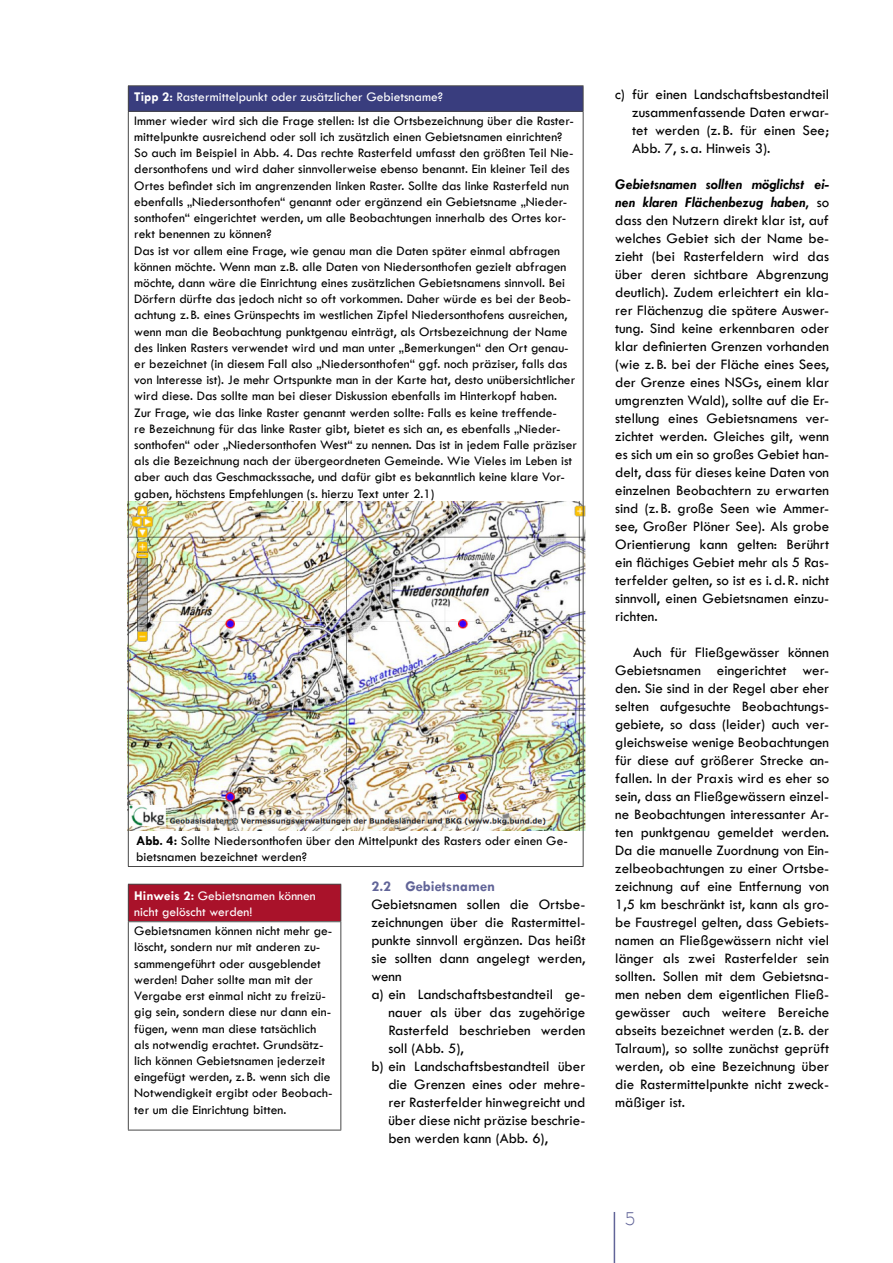
<style>
.page{position:relative;width:893px;height:1263px;background:#fff}
.page>*{position:absolute;margin:0;border:0;box-sizing:border-box;transform-origin:0 0}
.t1{font:21px "Courier New";color:#616498}
.t2{font:500 15px/18px "Tw Cen";color:#000;text-align:justify}
.t3{font:700 15px "Tw Cen";color:#616498}
.t4{font:500 13.5px/16.2px "Tw Cen";color:#000}
.t5{font:500 13.5px/16.2px "Tw Cen";color:#fff}
.s1{font-weight:700;color:#fff}
.s2{color:#fff}
.s3{font-weight:700}
.s4{font-weight:700;font-style:italic}
</style>
<div class="page">
<hr style="left:614px;top:1212px;width:1px;height:51px;background:#616498">
<div style="left:128px;top:884px;width:213px;height:38px;background:#a9122a"></div>
<hr style="left:128px;top:884px;width:213px;height:1px;background:#484848">
<hr style="left:128px;top:884px;width:1px;height:37px;background:#484848">
<hr style="left:340px;top:884px;width:1px;height:37px;background:#484848">
<hr style="left:128px;top:921px;width:213px;height:1px;background:#484848">
<hr style="left:128px;top:922px;width:1px;height:208px;background:#484848">
<hr style="left:340px;top:922px;width:1px;height:208px;background:#484848">
<hr style="left:128px;top:1130px;width:213px;height:1px;background:#484848">
<img style="left:129px;top:502px;width:456px;height:329px">
<div style="left:128px;top:86px;width:455px;height:25px;background:#393d7e"></div>
<hr style="left:128px;top:85px;width:455px;height:1px;background:#484848">
<svg style="left:128px;top:86px;width:1px;height:25px"></svg>
<svg style="left:583px;top:86px;width:1px;height:25px"></svg>
<hr style="left:128px;top:111px;width:455px;height:1px;background:#484848">
<hr style="left:128px;top:112px;width:1px;height:754px;background:#484848">
<hr style="left:583px;top:112px;width:1px;height:754px;background:#484848">
<hr style="left:128px;top:866px;width:455px;height:1px;background:#484848">
<p class="t4" style="left:134px;top:85px;width:441px;line-height:23.7px"><span class="s1">Tipp 2:</span> <span class="s2">Rastermittelpunkt oder zusätzlicher Gebietsname?<br></span>Immer wieder wird sich die Frage stellen: Ist die Ortsbezeichnung über die Raster-</p>
<p class="t4" style="left:134px;top:129px;width:444px">mittelpunkte ausreichend oder soll ich zusätzlich einen Gebietsnamen einrichten?<br>So auch im Beispiel in Abb. 4. Das rechte Rasterfeld umfasst den größten Teil Nie&shy;dersonthofens und wird daher sinnvollerweise ebenso benannt. Ein kleiner Teil des Ortes befindet sich im angrenzenden linken Raster. Sollte das linke Rasterfeld nun ebenfalls „Niedersonthofen“ genannt oder ergänzend ein Gebietsname „Nieder&shy;sonthofen“ eingerichtet werden, um alle Beobachtungen innerhalb des Ortes kor&shy;rekt benennen zu können?<br>Das ist vor allem eine Frage, wie genau man die Daten später einmal abfragen können möchte. Wenn man z.B. alle Daten von Niedersonthofen gezielt abfragen möchte, dann wäre die Einrichtung eines zusätzlichen Gebietsnamens sinnvoll. Bei Dörfern dürfte das jedoch nicht so oft vorkommen. Daher würde es bei der Beob&shy;achtung z.B. eines Grünspechts im westlichen Zipfel Niedersonthofens ausreichen, wenn man die Beobachtung punktgenau einträgt, als Ortsbezeichnung der Name des linken Rasters verwendet wird und man unter „Bemerkungen“ den Ort genau&shy;er bezeichnet (in diesem Fall also „Niedersonthofen“ ggf. noch präziser, falls das von Interesse ist). Je mehr Ortspunkte man in der Karte hat, desto unübersichtlicher wird diese. Das sollte man bei dieser Diskussion ebenfalls im Hinterkopf haben.<br>Zur Frage, wie das linke Raster genannt werden sollte: Falls es keine treffende-<br>re Bezeichnung für das linke Raster gibt, bietet es sich an, es ebenfalls „Nieder&shy;sonthofen“ oder „Niedersonthofen West“ zu nennen. Das ist in jedem Falle präziser als die Bezeichnung nach der übergeordneten Gemeinde. Wie Vieles im Leben ist aber auch das Geschmackssache, und dafür gibt es bekanntlich keine klare Vor&shy;gaben, höchstens Empfehlungen (s. hierzu Text unter 2.1)</p>
<p class="t4" style="left:136px;top:832px;width:433px"><span class="s3">Abb. 4:</span> Sollte Niedersonthofen über den Mittelpunkt des Rasters oder einen Ge&shy;bietsnamen bezeichnet werden?</p>
<p class="t3" style="left:371px;top:877px;width:125px">2.2 Gebietsnamen</p>
<p class="t2" style="left:371px;top:895px;width:216px">Gebietsnamen sollen die Ortsbe-</p>
<p class="t2" style="left:371px;top:913px;width:216px">zeichnungen über die Rastermittel-</p>
<p class="t2" style="left:371px;top:931px;width:216px">punkte sinnvoll ergänzen. Das heißt</p>
<p class="t2" style="left:371px;top:949px;width:216px">sie sollten dann angelegt werden,</p>
<p class="t2" style="left:371px;top:967px;width:32px">wenn</p>
<p class="t2" style="left:371px;top:985px;width:216px">a) ein Landschaftsbestandteil ge-</p>
<p class="t2" style="left:388px;top:1003px;width:199px">nauer als über das zugehörige</p>
<p class="t2" style="left:388px;top:1021px;width:199px">Rasterfeld beschrieben werden</p>
<p class="t2" style="left:388px;top:1039px;width:77px">soll (Abb. 5),</p>
<p class="t2" style="left:371px;top:1057px;width:216px">b) ein Landschaftsbestandteil über</p>
<p class="t2" style="left:388px;top:1075px;width:199px">die Grenzen eines oder mehre-</p>
<p class="t2" style="left:388px;top:1093px;width:199px">rer Rasterfelder hinwegreicht und</p>
<p class="t2" style="left:388px;top:1111px;width:199px">über diese nicht präzise beschrie-</p>
<p class="t2" style="left:388px;top:1129px;width:161px">ben werden kann (Abb. 6),</p>
<p class="t5" style="left:134px;top:887px;width:183px"><span class="s3">Hinweis 2:</span> Gebietsnamen können nicht gelöscht werden!</p>
<p class="t4" style="left:134px;top:923px;width:200px">Gebietsnamen können nicht mehr ge&shy;löscht, sondern nur mit anderen zu&shy;sammengeführt oder ausgeblendet werden! Daher sollte man mit der Vergabe erst einmal nicht zu freizü&shy;gig sein, sondern diese nur dann ein&shy;fügen, wenn man diese tatsächlich als notwendig erachtet. Grundsätz&shy;lich können Gebietsnamen jederzeit eingefügt werden, z. B. wenn sich die Notwendigkeit ergibt oder Beobach&shy;ter um die Einrichtung bitten.</p>
<p class="t2" style="left:632px;top:85px;width:199px;text-indent:-17px">c) für einen Landschaftsbestandteil zusammenfassende Daten erwar&shy;tet werden (z. B. für einen See; Abb. 7, s. a. Hinweis 3).</p>
<p class="t2" style="left:615px;top:175px;width:216px"><span class="s4">Gebietsnamen sollten möglichst ei&shy;nen klaren Flächenbezug haben</span>, so dass den Nutzern direkt klar ist, auf welches Gebiet sich der Name be&shy;zieht (bei Rasterfeldern wird das über deren sichtbare Abgrenzung deutlich). Zudem erleichtert ein kla&shy;rer Flächenzug die spätere Auswer&shy;tung. Sind keine erkennbaren oder klar definierten Grenzen vorhanden (wie z. B. bei der Fläche eines Sees, der Grenze eines NSGs, einem klar umgrenzten Wald), sollte auf die Er&shy;stellung eines Gebietsnamens ver&shy;zichtet werden. Gleiches gilt, wenn es sich um ein so großes Gebiet han&shy;delt, dass für dieses keine Daten von einzelnen Beobachtern zu erwarten sind (z. B. große Seen wie Ammer&shy;see, Großer Plöner See). Als grobe Orientierung kann gelten: Berührt ein flächiges Gebiet mehr als 5 Ras&shy;terfelder gelten, so ist es i. d. R. nicht sinnvoll, einen Gebietsnamen einzu&shy;richten.</p>
<p class="t2" style="left:615px;top:643px;width:216px;text-indent:18px">Auch für Fließgewässer können Gebietsnamen eingerichtet wer&shy;den. Sie sind in der Regel aber eher selten aufgesuchte Beobachtungs&shy;gebiete, so dass (leider) auch ver&shy;gleichsweise wenige Beobachtungen für diese auf größerer Strecke an&shy;fallen. In der Praxis wird es eher so sein, dass an Fließgewässern einzel&shy;ne Beobachtungen interessanter Ar&shy;ten punktgenau gemeldet werden.<br>Da die manuelle Zuordnung von Ein&shy;zelbeobachtungen zu einer Ortsbe&shy;zeichnung auf eine Entfernung von 1,5 km beschränkt ist, kann als gro&shy;be Faustregel gelten, dass Gebiets&shy;namen an Fließgewässern nicht viel länger als zwei Rasterfelder sein sollten. Sollen mit dem Gebietsna&shy;men neben dem eigentlichen Fließ&shy;gewässer auch weitere Bereiche abseits bezeichnet werden (z. B. der Talraum), so sollte zunächst geprüft werden, ob eine Bezeichnung über die Rastermittelpunkte nicht zweck&shy;mäßiger ist.</p>
<h1 class="t1" style="left:624px;top:1205px;width:14px">5</h1>
</div>
